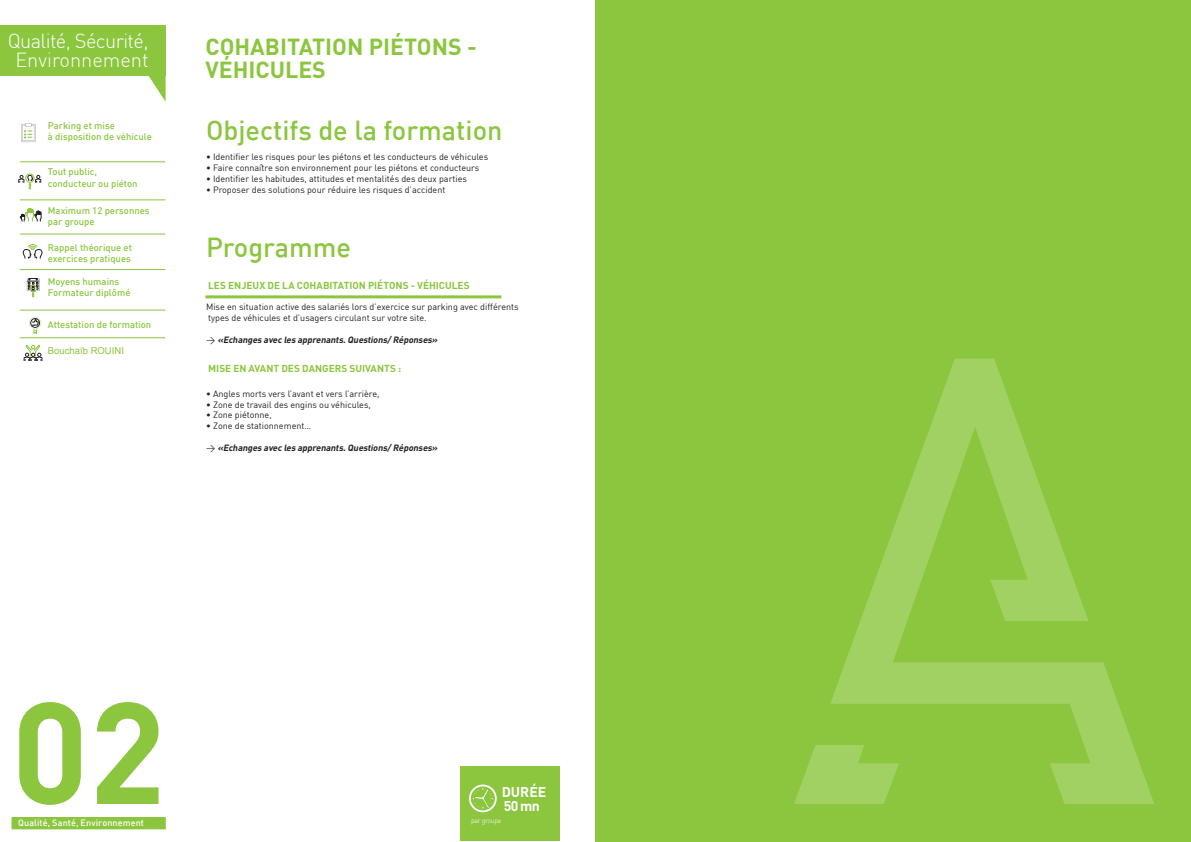
<style>
.page{position:relative;width:1191px;height:842px;background:#fff}
.page>*{position:absolute;margin:0;border:0;box-sizing:border-box;transform-origin:0 0}
.t1{font:142px "Din Bold CE";color:#8bc63e}
.t2{font:500 27px "DIN";color:#8bc63e}
.t3{font:23px/23px "Din Bold CE";color:#8bc63e}
.t4{font:300 20px/19px "DIN";letter-spacing:-.03em;color:#fff;text-align:center}
.t5{font:14px/14px "Din Bold CE";color:#fff}
.t6{font:10px "Din Bold CE";color:#8bc63e}
.t7{font:500 9.5px/11.4px "DIN";color:#8bc63e}
.t8{font:9.5px "Arial";color:#8bc63e}
.t9{font:9px/10.8px "DIN";color:#231f20}
.t10{font:italic 9px "Din Bold CE";color:#231f20}
.t11{font:500 9px "DIN";letter-spacing:.01em;color:#fff}
.t12{font:300 7px "DIN";letter-spacing:-.05em;color:#fff}
.s1{font-family:"DIN";font-style:normal}
</style>
<div class="page">
<div style="left:595px;top:0;width:596px;height:842px;background:#8bc63e"></div>
<div style="left:0;top:25px;width:166px;height:51px;background:#8bc63e"></div>
<div style="left:12px;top:817px;width:154px;height:12px;background:#8bc63e"></div>
<svg style="left:149px;top:76px;width:17px;height:26px"></svg>
<hr style="left:205px;top:295px;width:296px;height:3px;background:#8bc63e">
<div style="left:460px;top:766px;width:99px;height:75px;background:#8bc63e"></div>
<svg style="left:469px;top:784px;width:28px;height:28px"></svg>
<div style="left:26px;top:174px;width:8px;height:8px;border:1px solid #8bc63e;border-radius:50%"></div>
<svg style="left:18px;top:175px;width:23px;height:14px"></svg>
<svg style="left:23px;top:244px;width:19px;height:15px"></svg>
<svg style="left:29px;top:317px;width:12px;height:17px"></svg>
<svg style="left:24px;top:345px;width:18px;height:16px"></svg>
<hr style="left:20px;top:162px;width:145px;height:1px;background:#8bc63e">
<hr style="left:20px;top:200px;width:145px;height:1px;background:#8bc63e">
<hr style="left:20px;top:234px;width:145px;height:1px;background:#8bc63e">
<hr style="left:20px;top:269px;width:145px;height:1px;background:#8bc63e">
<hr style="left:20px;top:310px;width:145px;height:1px;background:#8bc63e">
<hr style="left:20px;top:337px;width:145px;height:1px;background:#8bc63e">
<svg style="left:20px;top:208px;width:21px;height:14px"></svg>
<svg style="left:27px;top:278px;width:13px;height:19px"></svg>
<svg style="left:21px;top:123px;width:15px;height:19px"></svg>
<svg style="left:794px;top:745px;width:36px;height:59px"></svg>
<svg style="left:830px;top:359px;width:324px;height:445px"></svg>
<h3 class="t4" style="left:8px;top:33px;width:142px">Qualité, Sécurité,<br>Environnement</h3>
<h3 class="t3" style="left:205px;top:35px;width:273px">COHABITATION PIÉTONS -<br>VÉHICULES</h3>
<p class="t7" style="left:48px;top:120px;width:105px">Parking et mise<br>à disposition de véhicule</p>
<p class="t7" style="left:48px;top:166px;width:91px">Tout public, conducteur ou piéton</p>
<p class="t7" style="left:48px;top:204px;width:103px">Maximum 12 personnes par groupe</p>
<p class="t7" style="left:48px;top:242px;width:86px">Rappel théorique et exercices pratiques</p>
<p class="t7" style="left:48px;top:276px;width:84px">Moyens humains<br>Formateur diplômé</p>
<p class="t7" style="left:48px;top:319px;width:105px">Attestation de formation</p>
<p class="t8" style="left:48px;top:345px;width:78px">Bouchaïb ROUINI</p>
<h2 class="t2" style="left:206px;top:115px;width:298px">Objectifs de la formation</h2>
<p class="t9" style="left:206px;top:151px;width:284px">• Identifier les risques pour les piétons et les conducteurs de véhicules</p>
<p class="t9" style="left:206px;top:162px;width:275px">• Faire connaître son environnement pour les piétons et conducteurs</p>
<p class="t9" style="left:206px;top:173px;width:262px">• Identifier les habitudes, attitudes et mentalités des deux parties</p>
<p class="t9" style="left:206px;top:184px;width:241px">• Proposer des solutions pour réduire les risques d’accident</p>
<h2 class="t2" style="left:206px;top:232px;width:147px">Programme</h2>
<p class="t6" style="left:208px;top:279px;width:263px">LES ENJEUX DE LA COHABITATION PIÉTONS - VÉHICULES</p>
<p class="t9" style="left:206px;top:302px;width:314px">Mise en situation active des salariés lors d’exercice sur parking avec différents types de véhicules et d’usagers circulant sur votre site.</p>
<p class="t10" style="left:206px;top:334px;width:235px"><span class="s1">&gt;</span> «Echanges avec les apprenants.Questions/Réponses»</p>
<p class="t6" style="left:208px;top:362px;width:194px">MISE EN AVANT DES DANGERS SUIVANTS :</p>
<p class="t9" style="left:206px;top:388px;width:175px">• Angles morts vers l’avant et vers l’arrière,</p>
<p class="t9" style="left:206px;top:399px;width:166px">• Zone de travail des engins ou véhicules,</p>
<p class="t9" style="left:206px;top:411px;width:67px">• Zone piétonne,</p>
<p class="t9" style="left:206px;top:420px;width:107px">• Zone de stationnement…</p>
<p class="t10" style="left:206px;top:442px;width:235px"><span class="s1">&gt;</span> «Echanges avec les apprenants.Questions/Réponses»</p>
<h1 class="t1" style="left:12px;top:668px;width:156px">02</h1>
<p class="t11" style="left:18px;top:817px;width:127px">Qualité, Santé, Environnement</p>
<h3 class="t5" style="left:502px;top:784px;width:46px">DURÉE<br>50 mn</h3>
<p class="t12" style="left:471px;top:818px;width:32px">par groupe</p>
</div>
